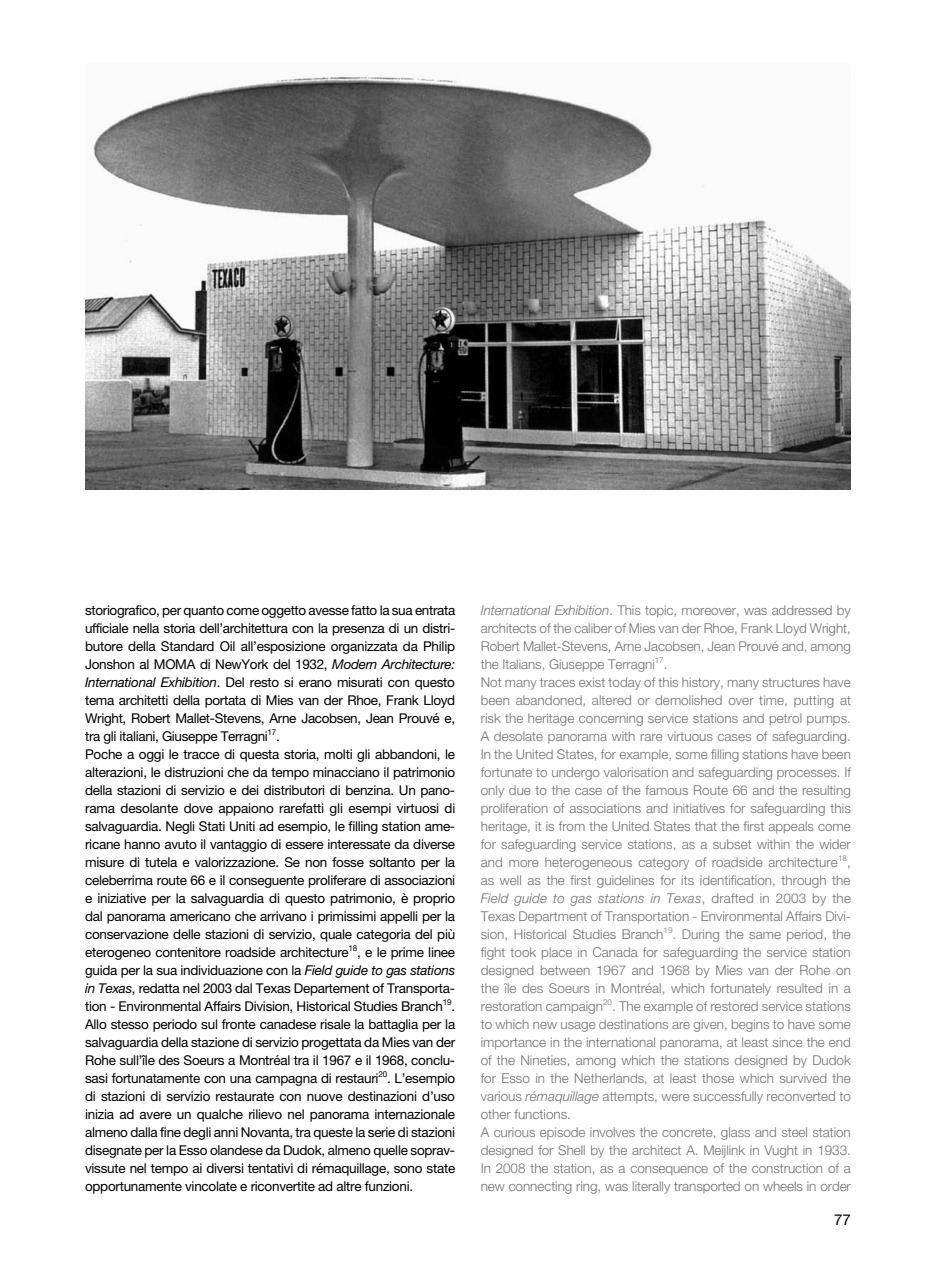
<style>
.page{position:relative;width:936px;height:1263px;background:#fff}
.page>*{position:absolute;margin:0;border:0;box-sizing:border-box;transform-origin:0 0}
.t1{font:15px "Helvetica Neue";color:#000}
.t2{font:13.5px/18px "Helvetica Neue";letter-spacing:-.02em;color:#000}
.t3{font:300 13.5px/18px "Helvetica Neue";color:#707173}
.s1{font-style:italic}
</style>
<div class="page">
<img style="left:85px;top:74px;width:765px;height:415px">
<p class="t2" style="left:85px;top:601px;width:372px">storiografico, per quanto come oggetto avesse fatto la sua entrata ufficiale nella storia dell’architettura con la presenza di un distri&shy;butore della Standard Oil all’esposizione organizzata da Philip Jonshon al MOMA di NewYork del 1932, <span class="s1">Modern Architecture:<br>International Exhibition</span>. Del resto si erano misurati con questo tema architetti della portata di Mies van der Rhoe, Frank Lloyd Wright, Robert Mallet-Stevens, Arne Jacobsen, Jean Prouvé e, tra gli italiani, Giuseppe Terragni<sup>17</sup>.<br>Poche a oggi le tracce di questa storia, molti gli abbandoni, le alterazioni, le distruzioni che da tempo minacciano il patrimonio della stazioni di servizio e dei distributori di benzina. Un pano&shy;rama desolante dove appaiono rarefatti gli esempi virtuosi di salvaguardia. Negli Stati Uniti ad esempio, le filling station ame&shy;ricane hanno avuto il vantaggio di essere interessate da diverse misure di tutela e valorizzazione. Se non fosse soltanto per la celeberrima route 66 e il conseguente proliferare di associazioni e iniziative per la salvaguardia di questo patrimonio, è proprio dal panorama americano che arrivano i primissimi appelli per la conservazione delle stazioni di servizio, quale categoria del più eterogeneo contenitore roadside architecture<sup>18</sup>, e le prime linee guida per la sua individuazione con la <span class="s1">Field guide to gas stations in Texas</span>, redatta nel 2003 dal Texas Departement of Transporta&shy;tion - Environmental Affairs Division, Historical Studies Branch<sup>19</sup>.<br>Allo stesso periodo sul fronte canadese risale la battaglia per la salvaguardia della stazione di servizio progettata da Mies van der Rohe sull’île des Soeurs a Montréal tra il 1967 e il 1968, conclu&shy;sasi fortunatamente con una campagna di restauri<sup>20</sup>. L’esempio di stazioni di servizio restaurate con nuove destinazioni d’uso inizia ad avere un qualche rilievo nel panorama internazionale almeno dalla fine degli anni Novanta, tra queste la serie di stazioni disegnate per la Esso olandese da Dudok, almeno quelle soprav&shy;vissute nel tempo ai diversi tentativi di rémaquillage, sono state opportunamente vincolate e riconvertite ad altre funzioni.</p>
<p class="t3" style="left:480px;top:600px;width:372px"><span class="s1">International Exhibition</span>. This topic, moreover, was addressed by architects of the caliber of Mies van der Rhoe, Frank Lloyd Wright, Robert Mallet-Stevens, Arne Jacobsen, Jean Prouvé and, among the Italians, Giuseppe Terragni<sup>17</sup>.<br>Not many traces exist today of this history, many structures have been abandoned, altered or demolished over time, putting at risk the heritage concerning service stations and petrol pumps.<br>A desolate panorama with rare virtuous cases of safeguarding.<br>In the United States, for example, some filling stations have been fortunate to undergo valorisation and safeguarding processes. If only due to the case of the famous Route 66 and the resulting proliferation of associations and initiatives for safeguarding this heritage, it is from the United States that the first appeals come for safeguarding service stations, as a subset within the wider and more heterogeneous category of roadside architecture<sup>18</sup>, as well as the first guidelines for its identification, through the <span class="s1">Field guide to gas stations in Texas</span>, drafted in 2003 by the Texas Department of Transportation - Environmental Affairs Divi&shy;sion, Historical Studies Branch<sup>19</sup>. During the same period, the fight took place in Canada for safeguarding the service station designed between 1967 and 1968 by Mies van der Rohe on the île des Soeurs in Montréal, which fortunately resulted in a restoration campaign<sup>20</sup>. The example of restored service stations to which new usage destinations are given, begins to have some importance in the international panorama, at least since the end of the Nineties, among which the stations designed by Dudok for Esso in the Netherlands, at least those which survived the various <span class="s1">rémaquillage</span> attempts, were successfully reconverted to other functions.<br>A curious episode involves the concrete, glass and steel station designed for Shell by the architect A. Meijlink in Vught in 1933.<br>In 2008 the station, as a consequence of the construction of a new connecting ring, was literally transported on wheels in order</p>
<p class="t1" style="left:834px;top:1210px;width:18px">77</p>
</div>
